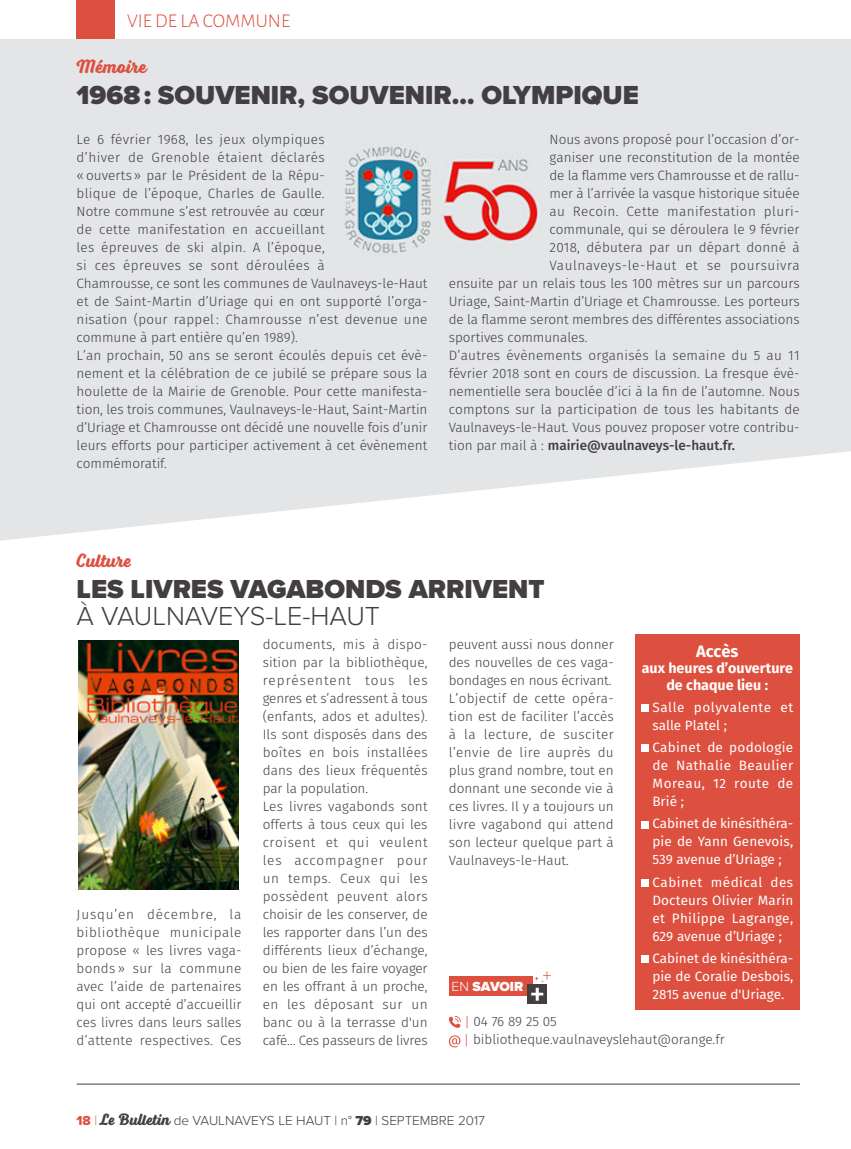
<style>
.page{position:relative;width:851px;height:1149px;background:#fff}
.page>*{position:absolute;margin:0;border:0;box-sizing:border-box;transform-origin:0 0}
.t1{font:900 27px "Proxima Nova";color:#423e42}
.t2{font:300 27px "Proxima Nova";color:#423e42}
.t3{font:700 19.5px "Voltage";color:#dd4f3f}
.t4{font:300 19.5px "Alegreya Sans";color:#dd4f3f}
.t5{font:700 16.5px "Fira Sans";letter-spacing:-.01em;color:#fff}
.t6{font:700 14.25px/16.5px "Fira Sans";color:#fff;text-align:center}
.t7{font:900 13.65px "Proxima Nova";color:#fff}
.t8{font:300 13.5px/18px "Fira Sans";letter-spacing:.005em;color:#403e42}
.t9{font:13.5px/18px "Fira Sans";color:#fff;text-align:justify}
.t10{font:300 13.5px "Proxima Nova";color:#423e42}
.t11{font:500 13.5px "Fira Sans";color:#403e42}
.t12{font:300 13.5px "Fira Sans";letter-spacing:.03em;color:#403e42}
.t13{font:300 13.5px "Fira Sans";letter-spacing:.04em;color:#403e42}
.t14{font:13.5px/18px "Fira Sans";letter-spacing:.04em;color:#fff}
.s1{font-weight:300}
.s2{color:#dd4f3f}
.s3{font-family:"Proxima Nova Extrabld";font-weight:400;color:#dd4f3f}
.s4{font-family:"Voltage";font-weight:700;font-size:16.5px}
.s5{font-weight:900}
</style>
<div class="page">
<svg style="left:0;top:38px;width:850px;height:503px;background:#e5e7e8"></svg>
<div style="left:77px;top:0;width:38px;height:38px;background:#dd4f3f"></div>
<div style="left:449px;top:976px;width:83px;height:19px;background:#dd4f3f"></div>
<div style="left:527px;top:984px;width:20px;height:19px;background:#423e42"></div>
<svg style="left:531px;top:971px;width:19px;height:29px"></svg>
<svg style="left:448px;top:1016px;width:13px;height:11px"></svg>
<svg style="left:449px;top:1035px;width:11px;height:12px"></svg>
<img style="left:325px;top:136px;width:224px;height:126px">
<img style="left:78px;top:640px;width:160px;height:249px">
<div style="left:635px;top:634px;width:164px;height:374px;background:#dd4f3f"></div>
<div style="left:641px;top:704px;width:7px;height:7px;background:#fff"></div>
<div style="left:641px;top:744px;width:7px;height:7px;background:#fff"></div>
<div style="left:641px;top:821px;width:7px;height:7px;background:#fff"></div>
<div style="left:641px;top:879px;width:7px;height:7px;background:#fff"></div>
<div style="left:641px;top:955px;width:7px;height:7px;background:#fff"></div>
<hr style="left:77px;top:1083px;width:722px;height:1px;background:#423e42">
<h2 class="t4" style="left:127px;top:13px;width:165px">VIE DE LA COMMUNE</h2>
<h2 class="t3" style="left:77px;top:60px;width:72px">Mémoire</h2>
<h1 class="t1" style="left:77px;top:85px;width:563px">1968 : SOUVENIR, SOUVENIR… OLYMPIQUE</h1>
<p class="t8" style="left:77px;top:131px;width:352px">Le 6 février 1968, les jeux olympiques<br>d’hiver de Grenoble étaient déclarés<br>« ouverts » par le Président de la Répu-<br>blique de l’époque, Charles de Gaulle.<br>Notre commune s’est retrouvée au cœur<br>de cette manifestation en accueillant<br>les épreuves de ski alpin. A l’époque,<br>si ces épreuves se sont déroulées à<br>Chamrousse, ce sont les communes de Vaulnaveys-le-Haut et de Saint-Martin d’Uriage qui en ont supporté l’orga&shy;nisation (pour rappel : Chamrousse n’est devenue une commune à part entière qu’en 1989).<br>L’an prochain, 50 ans se seront écoulés depuis cet évè&shy;nement et la célébration de ce jubilé se prépare sous la houlette de la Mairie de Grenoble. Pour cette manifesta&shy;tion, les trois communes, Vaulnaveys-le-Haut, Saint-Martin d’Uriage et Chamrousse ont décidé une nouvelle fois d’unir leurs efforts pour participer activement à cet évènement commémoratif.</p>
<p class="t8" style="left:549px;top:131px;width:251px">Nous avons proposé pour l’occasion d’or-</p>
<p class="t8" style="left:549px;top:149px;width:251px">ganiser une reconstitution de la montée</p>
<p class="t8" style="left:549px;top:167px;width:251px">de la flamme vers Chamrousse et de rallu-</p>
<p class="t8" style="left:549px;top:185px;width:251px">mer à l’arrivée la vasque historique située</p>
<p class="t12" style="left:549px;top:206px;width:251px">au Recoin. Cette manifestation pluri-</p>
<p class="t8" style="left:549px;top:221px;width:251px">communale, qui se déroulera le 9 février</p>
<p class="t8" style="left:549px;top:239px;width:251px">2018, débutera par un départ donné à</p>
<p class="t13" style="left:549px;top:260px;width:251px">Vaulnaveys-le-Haut et se poursuivra</p>
<p class="t8" style="left:448px;top:275px;width:352px">ensuite par un relais tous les 100 mètres sur un parcours</p>
<p class="t8" style="left:448px;top:293px;width:352px">Uriage, Saint-Martin d’Uriage et Chamrousse. Les porteurs</p>
<p class="t8" style="left:448px;top:311px;width:352px">de la flamme seront membres des différentes associations</p>
<p class="t8" style="left:448px;top:329px;width:140px">sportives communales.</p>
<p class="t8" style="left:448px;top:347px;width:352px">D’autres évènements organisés la semaine du 5 au 11</p>
<p class="t8" style="left:448px;top:365px;width:352px">février 2018 sont en cours de discussion. La fresque évè-</p>
<p class="t8" style="left:448px;top:383px;width:352px">nementielle sera bouclée d’ici à la fin de l’automne. Nous</p>
<p class="t8" style="left:448px;top:401px;width:352px">comptons sur la participation de tous les habitants de</p>
<p class="t8" style="left:448px;top:419px;width:352px">Vaulnaveys-le-Haut. Vous pouvez proposer votre contribu-</p>
<p class="t11" style="left:448px;top:440px;width:288px"><span class="s1">tion par mail à :</span> mairie@vaulnaveys-le-haut.fr.</p>
<h2 class="t3" style="left:77px;top:553px;width:57px">Culture</h2>
<h1 class="t1" style="left:77px;top:579px;width:469px">LES LIVRES VAGABONDS ARRIVENT</h1>
<h1 class="t2" style="left:77px;top:606px;width:305px">À VAULNAVEYS-LE-HAUT</h1>
<p class="t8" style="left:77px;top:905px;width:166px;text-align:justify">Jusqu’en décembre, la bibliothèque municipale propose « les livres vaga&shy;bonds » sur la commune avec l’aide de partenaires qui ont accepté d’accueillir ces livres dans leurs salles d’attente respectives. Ces</p>
<p class="t8" style="left:263px;top:635px;width:166px">documents, mis à dispo&shy;sition par la bibliothèque, représentent tous les genres et s’adressent à tous (enfants, ados et adultes).<br>Ils sont disposés dans des boîtes en bois installées dans des lieux fréquentés par la population.<br>Les livres vagabonds sont offerts à tous ceux qui les croisent et qui veulent les accompagner pour un temps. Ceux qui les possèdent peuvent alors choisir de les conserver, de les rapporter dans l’un des différents lieux d’échange, ou bien de les faire voyager en les offrant à un proche, en les déposant sur un banc ou à la terrasse d'un café… Ces passeurs de livres</p>
<p class="t8" style="left:449px;top:635px;width:166px">peuvent aussi nous donner des nouvelles de ces vaga&shy;bondages en nous écrivant.<br>L’objectif de cette opéra&shy;tion est de faciliter l’accès à la lecture, de susciter l’envie de lire auprès du plus grand nombre, tout en donnant une seconde vie à ces livres. Il y a toujours un livre vagabond qui attend son lecteur quelque part à<br>Vaulnaveys-le-Haut.</p>
<p class="t5" style="left:696px;top:644px;width:44px">Accès</p>
<p class="t6" style="left:641px;top:660px;width:153px">aux heures d’ouverture de chaque lieu :</p>
<p class="t14" style="left:652px;top:699px;width:142px">Salle polyvalente et salle Platel ;</p>
<p class="t9" style="left:652px;top:739px;width:142px">Cabinet de podologie de Nathalie Beaulier Moreau, 12 route de Brié ;</p>
<p class="t9" style="left:652px;top:815px;width:142px">Cabinet de kinésithéra&shy;pie de Yann Genevois, 539 avenue d’Uriage ;</p>
<p class="t9" style="left:652px;top:873px;width:142px">Cabinet médical des Docteurs Olivier Marin et Philippe Lagrange, 629 avenue d’Uriage ;</p>
<p class="t9" style="left:652px;top:950px;width:142px">Cabinet de kinésithéra&shy;pie de Coralie Desbois, 2815 avenue d'Uriage.</p>
<p class="t7" style="left:451px;top:981px;width:73px"><span class="s1">EN</span> SAVOIR</p>
<p class="t8" style="left:464px;top:1013px;width:262px"><span class="s2">|</span> 04 76 89 25 05<br><span class="s2">|</span> bibliotheque.vaulnaveyslehaut@orange.fr</p>
<p class="t10" style="left:77px;top:1115px;width:410px"><span class="s3">18</span> <span class="s2">|</span> <span class="s4">Le Bulletin</span> de VAULNAVEYS LE HAUT | n° <span class="s5">79</span> | SEPTEMBRE 2017</p>
</div>
